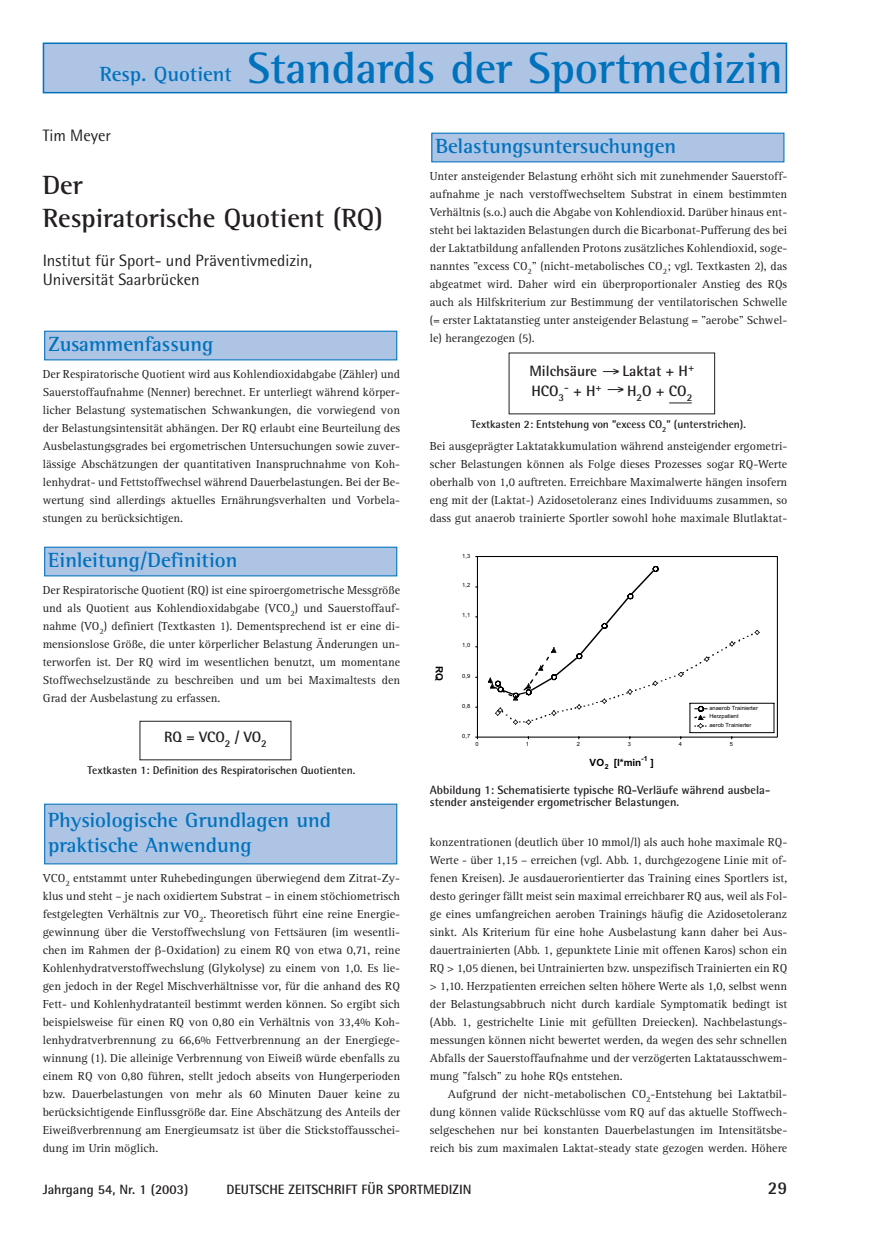
<style>
.page{position:relative;width:872px;height:1233px;background:#fff}
.page>*{position:absolute;margin:0;border:0;box-sizing:border-box;transform-origin:0 0}
.t1{font:700 45px "Rotis Semi Serif";color:#0072bc}
.t2{font:700 27px/33px "Rotis Semi Serif";color:#231f20}
.t3{font:700 21px/25.2px "Rotis Semi Serif";color:#0072bc}
.t4{font:700 18px "Rotis Semi Sans";color:#231f20}
.t5{font:16.5px/19.5px "Rotis Semi Sans";color:#231f20}
.t6{font:700 15px/19.5px "Rotis Semi Sans";color:#231f20}
.t7{font:700 13.5px "Rotis Semi Sans";color:#231f20}
.t8{font:12px/18px "Rotis Serif";color:#231f20;text-align:justify}
.t9{font:700 12px/12px "Rotis Semi Sans";color:#231f20}
.t10{font:700 11.25px "Rotis Semi Sans";color:#231f20}
.t11{font:700 9.9px "Arial";color:#000}
.t12{font:700 6.9px "Arial";color:#000}
.t13{font:5.7px/8.7px "Arial";color:#000}
.s1{font-size:21px}
.s2{color:#fff}
</style>
<div class="page">
<div style="left:43px;top:43px;width:743px;height:50px;background:#adc4e5"></div>
<div style="left:43px;top:43px;width:744px;height:50px;border:2px solid #0072bc"></div>
<div style="left:45px;top:804px;width:352px;height:60px;background:#adc4e5"></div>
<div style="left:44px;top:804px;width:353px;height:60px;border:1px solid #0072bc"></div>
<div style="left:45px;top:547px;width:352px;height:29px;background:#adc4e5"></div>
<div style="left:44px;top:547px;width:353px;height:29px;border:1px solid #0072bc"></div>
<div style="left:45px;top:331px;width:352px;height:29px;background:#adc4e5"></div>
<div style="left:44px;top:331px;width:353px;height:29px;border:1px solid #0072bc"></div>
<div style="left:432px;top:133px;width:351px;height:29px;background:#adc4e5"></div>
<div style="left:431px;top:133px;width:353px;height:29px;border:1px solid #0072bc"></div>
<div style="left:140px;top:721px;width:151px;height:39px;border:1px solid #231f20"></div>
<div style="left:477px;top:557px;width:300px;height:180px;border:1px solid #fff"></div>
<hr style="left:477px;top:556px;width:300px;height:1px;background:#000">
<hr style="left:776px;top:557px;width:1px;height:180px;background:#000">
<hr style="left:477px;top:557px;width:1px;height:180px;background:#000">
<hr style="left:477px;top:737px;width:300px;height:1px;background:#000">
<svg style="left:488px;top:566px;width:272px;height:163px"></svg>
<hr style="left:689px;top:703px;width:85px;height:1px;background:#000">
<hr style="left:773px;top:703px;width:1px;height:30px;background:#000">
<hr style="left:689px;top:732px;width:85px;height:1px;background:#000">
<hr style="left:689px;top:703px;width:1px;height:30px;background:#000">
<svg style="left:669px;top:403px;width:22px;height:1px"></svg>
<h1 class="t1" style="left:100px;top:52px;width:684px"><span class="s1">Resp. Quotient</span> Standards der Sportmedizin</h1>
<h3 class="t5" style="left:43px;top:127px;width:70px">Tim Meyer</h3>
<h2 class="t2" style="left:43px;top:170px;width:342px">Der<br>Respiratorische Quotient (RQ)</h2>
<h3 class="t5" style="left:43px;top:252px;width:271px">Institut für Sport- und Präventivmedizin,<br>Universität Saarbrücken</h3>
<h3 class="t3" style="left:48px;top:333px;width:167px">Zusammenfassung</h3>
<p class="t8" style="left:43px;top:367px;width:359px">Der Respiratorische Quotient wird aus Kohlendioxidabgabe (Zähler) und Sauerstoffaufnahme (Nenner) berechnet. Er unterliegt während körper&shy;licher Belastung systematischen Schwankungen, die vorwiegend von der Belastungsintensität abhängen. Der RQ erlaubt eine Beurteilung des Ausbelastungsgrades bei ergometrischen Untersuchungen sowie zuver&shy;lässige Abschätzungen der quantitativen Inanspruchnahme von Koh&shy;lenhydrat- und Fettstoffwechsel während Dauerbelastungen. Bei der Be&shy;wertung sind allerdings aktuelles Ernährungsverhalten und Vorbela&shy;stungen zu berücksichtigen.</p>
<h3 class="t3" style="left:48px;top:549px;width:191px">Einleitung/Definition</h3>
<p class="t8" style="left:43px;top:583px;width:359px">Der Respiratorische Quotient (RQ) ist eine spiroergometrische Messgröße und als Quotient aus Kohlendioxidabgabe (VCO<sub>2</sub>) und Sauerstoffauf&shy;nahme (VO<sub>2</sub>) definiert (Textkasten 1). Dementsprechend ist er eine di&shy;mensionslose Größe, die unter körperlicher Belastung Änderungen un&shy;terworfen ist. Der RQ wird im wesentlichen benutzt, um momentane Stoffwechselzustände zu beschreiben und um bei Maximaltests den Grad der Ausbelastung zu erfassen.</p>
<p class="t6" style="left:164px;top:729px;width:104px">RQ = VCO<sub>2</sub> / VO<sub>2</sub></p>
<p class="t10" style="left:87px;top:766px;width:269px">Textkasten 1: Definition des Respiratorischen Quotienten.</p>
<h3 class="t3" style="left:48px;top:809px;width:284px">Physiologische Grundlagen und praktische Anwendung</h3>
<p class="t8" style="left:43px;top:871px;width:359px">VCO<sub>2</sub> entstammt unter Ruhebedingungen überwiegend dem Zitrat-Zy&shy;klus und steht – je nach oxidiertem Substrat – in einem stöchiometrisch festgelegten Verhältnis zur VO<sub>2</sub>. Theoretisch führt eine reine Energie&shy;gewinnung über die Verstoffwechslung von Fettsäuren (im wesentli&shy;chen im Rahmen der -Oxidation) zu einem RQ von etwa 0,71, reine Kohlenhydratverstoffwechslung (Glykolyse) zu einem von 1,0. Es lie&shy;gen jedoch in der Regel Mischverhältnisse vor, für die anhand des RQ Fett- und Kohlenhydratanteil bestimmt werden können. So ergibt sich beispielsweise für einen RQ von 0,80 ein Verhältnis von 33,4% Koh&shy;lenhydratverbrennung zu 66,6% Fettverbrennung an der Energiege&shy;winnung (1). Die alleinige Verbrennung von Eiweiß würde ebenfalls zu einem RQ von 0,80 führen, stellt jedoch abseits von Hungerperioden bzw. Dauerbelastungen von mehr als 60 Minuten Dauer keine zu berücksichtigende Einflussgröße dar. Eine Abschätzung des Anteils der Eiweißverbrennung am Energieumsatz ist über die Stickstoffausschei&shy;dung im Urin möglich.</p>
<h3 class="t3" style="left:435px;top:135px;width:242px">Belastungsuntersuchungen</h3>
<p class="t8" style="left:430px;top:169px;width:359px">Unter ansteigender Belastung erhöht sich mit zunehmender Sauerstoff&shy;aufnahme je nach verstoffwechseltem Substrat in einem bestimmten Verhältnis (s.o.) auch die Abgabe von Kohlendioxid. Darüber hinaus ent&shy;steht bei laktaziden Belastungen durch die Bicarbonat-Pufferung des bei der Laktatbildung anfallenden Protons zusätzliches Kohlendioxid, soge&shy;nanntes ”excess CO<sub>2</sub>” (nicht-metabolisches CO<sub>2</sub>; vgl. Textkasten 2), das abgeatmet wird. Daher wird ein überproportionaler Anstieg des RQs auch als Hilfskriterium zur Bestimmung der ventilatorischen Schwelle (= erster Laktatanstieg unter ansteigender Belastung = ”aerobe” Schwel&shy;le) herangezogen (5).</p>
<p class="t6" style="left:529px;top:363px;width:166px">Milchsäure <span class="s2">–&gt;</span> Laktat + H<sup>+<br></sup>HCO<sub>3</sub><sup>-</sup> + H<sup>+</sup> <span class="s2">–&gt;</span> H<sub>2</sub>O + CO<sub>2</sub></p>
<p class="t10" style="left:471px;top:420px;width:276px">Textkasten 2: Entstehung von ”excess CO<sub>2</sub>” (unterstrichen).</p>
<p class="t8" style="left:430px;top:439px;width:359px">Bei ausgeprägter Laktatakkumulation während ansteigender ergometri&shy;scher Belastungen können als Folge dieses Prozesses sogar RQ-Werte oberhalb von 1,0 auftreten. Erreichbare Maximalwerte hängen insofern eng mit der (Laktat-) Azidosetoleranz eines Individuums zusammen, so dass gut anaerob trainierte Sportler sowohl hohe maximale Blutlaktat-</p>
<p class="t13" style="left:462px;top:551px;width:9px">1,3</p>
<p class="t13" style="left:462px;top:581px;width:9px">1,2</p>
<p class="t13" style="left:462px;top:611px;width:9px">1,1</p>
<p class="t11" style="left:443px;top:666px;width:16px;rotate:90deg">RQ</p>
<p class="t13" style="left:462px;top:641px;width:9px">1,0</p>
<p class="t13" style="left:462px;top:671px;width:9px">0,9</p>
<p class="t13" style="left:462px;top:701px;width:9px">0,8</p>
<p class="t13" style="left:462px;top:731px;width:9px">0,7</p>
<p class="t13" style="left:709px;top:703px;width:50px">anaerob Trainierter<br>Herzpatient<br>aerob Trainierter</p>
<p class="t13" style="left:475px;top:740px;width:5px">0</p>
<p class="t13" style="left:526px;top:740px;width:5px">1</p>
<p class="t13" style="left:577px;top:740px;width:5px">2</p>
<p class="t13" style="left:628px;top:740px;width:5px">3</p>
<p class="t13" style="left:679px;top:740px;width:5px">4</p>
<p class="t13" style="left:730px;top:740px;width:5px">5</p>
<p class="t11" style="left:589px;top:759px;width:53px">VO<sub>2</sub> [l*min</p>
<p class="t12" style="left:641px;top:756px;width:8px">-1</p>
<p class="t11" style="left:650px;top:759px;width:5px">]</p>
<p class="t9" style="left:430px;top:785px;width:342px">Abbildung 1: Schematisierte typische RQ-Verläufe während ausbela&shy;stender ansteigender ergometrischer Belastungen.</p>
<p class="t8" style="left:430px;top:835px;width:359px">konzentrationen (deutlich über 10 mmol/l) als auch hohe maximale RQ-Werte - über 1,15 – erreichen (vgl. Abb. 1, durchgezogene Linie mit of&shy;fenen Kreisen). Je ausdauerorientierter das Training eines Sportlers ist, desto geringer fällt meist sein maximal erreichbarer RQ aus, weil als Fol&shy;ge eines umfangreichen aeroben Trainings häufig die Azidosetoleranz sinkt. Als Kriterium für eine hohe Ausbelastung kann daher bei Aus&shy;dauertrainierten (Abb. 1, gepunktete Linie mit offenen Karos) schon ein RQ &gt; 1,05 dienen, bei Untrainierten bzw. unspezifisch Trainierten ein RQ &gt; 1,10. Herzpatienten erreichen selten höhere Werte als 1,0, selbst wenn der Belastungsabbruch nicht durch kardiale Symptomatik bedingt ist (Abb. 1, gestrichelte Linie mit gefüllten Dreiecken). Nachbelastungs&shy;messungen können nicht bewertet werden, da wegen des sehr schnellen Abfalls der Sauerstoffaufnahme und der verzögerten Laktatausschwem&shy;mung ”falsch” zu hohe RQs entstehen.</p>
<p class="t8" style="left:430px;top:1087px;width:359px;text-indent:18px">Aufgrund der nicht-metabolischen CO<sub>2</sub>-Entstehung bei Laktatbil&shy;dung können valide Rückschlüsse vom RQ auf das aktuelle Stoffwech&shy;selgeschehen nur bei konstanten Dauerbelastungen im Intensitätsbe&shy;reich bis zum maximalen Laktat-steady state gezogen werden. Höhere</p>
<p class="t7" style="left:43px;top:1185px;width:147px">Jahrgang 54, Nr. 1 (2003)</p>
<p class="t7" style="left:226px;top:1185px;width:247px">DEUTSCHE ZEITSCHRIFT FÜR SPORTMEDIZIN</p>
<h3 class="t4" style="left:767px;top:1182px;width:21px">29</h3>
</div>
